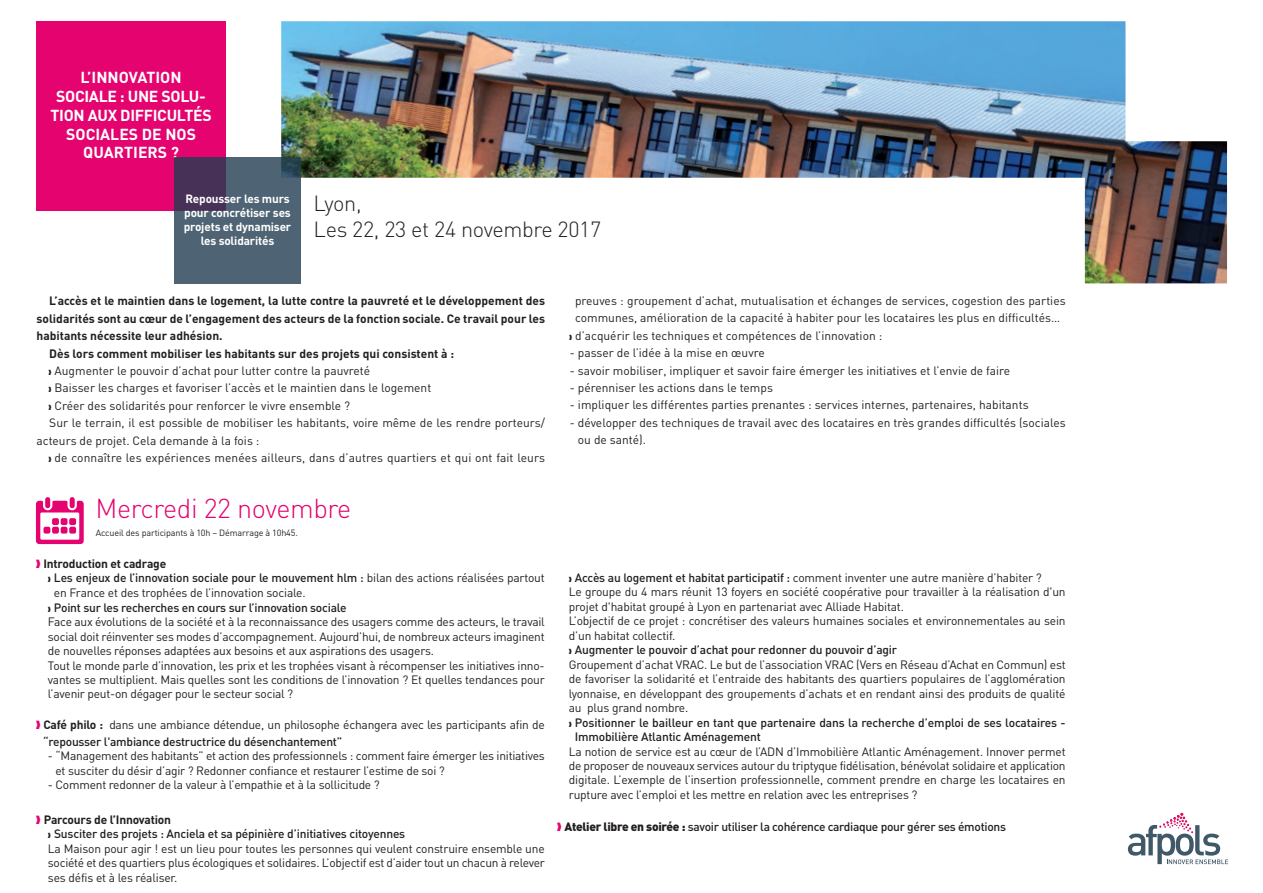
<style>
.page{position:relative;width:1263px;height:893px;background:#fff}
.page>*{position:absolute;margin:0;border:0;box-sizing:border-box;transform-origin:0 0}
.t1{font:300 27px "DIN";letter-spacing:-.015em;color:#e4036f}
.t2{font:300 21.75px/26px "DIN";letter-spacing:-.015em;color:#231f20}
.t3{font:700 15.75px/18.9px "DIN";letter-spacing:-.02em;color:#fff;text-align:center}
.t4{font:12px/14.4px "DIN";letter-spacing:-.015em;color:#231f20}
.t5{font:500 12px "DIN";letter-spacing:-.015em;color:#231f20}
.t6{font:700 12px "DIN";color:#231f20}
.t7{font:12px "DIN";letter-spacing:.01em;color:#231f20}
.t8{font:700 11.85px/14.2px "DIN";letter-spacing:-.015em;color:#fff;text-align:center}
.t9{font:9px "DIN";letter-spacing:-.015em;color:#231f20}
.s1{color:#e4036f}
.s2{font-weight:400}
.s3{font-weight:700}
.s4{font-weight:500}
.s5{font-weight:900}
</style>
<div class="page">
<img style="left:281px;top:21px;width:946px;height:262px">
<svg style="left:1128px;top:813px;width:100px;height:51px"></svg>
<div style="left:70px;top:497px;width:5px;height:11px;background:#e4036f;border-radius:3px"></div>
<div style="left:45px;top:497px;width:5px;height:11px;background:#e4036f;border-radius:3px"></div>
<svg style="left:36px;top:501px;width:48px;height:43px"></svg>
<div style="left:52px;top:518px;width:7px;height:7px;background:#e4036f;border-radius:2px"></div>
<div style="left:61px;top:518px;width:7px;height:7px;background:#e4036f;border-radius:2px"></div>
<div style="left:69px;top:518px;width:7px;height:7px;background:#e4036f;border-radius:2px"></div>
<div style="left:52px;top:527px;width:7px;height:7px;background:#e4036f;border-radius:2px"></div>
<div style="left:44px;top:527px;width:6px;height:7px;background:#e4036f;border-radius:2px"></div>
<div style="left:61px;top:527px;width:7px;height:7px;background:#e4036f;border-radius:2px"></div>
<div style="left:69px;top:527px;width:7px;height:7px;background:#e4036f;border-radius:2px"></div>
<div style="left:37px;top:21px;width:189px;height:189px;background:#e4036f"></div>
<div style="left:174px;top:157px;width:127px;height:127px;background:#223d50;opacity:.8"></div>
<h3 class="t3" style="left:51px;top:68px;width:163px">L’INNOVATION<br>SOCIALE : UNE SOLU-<br>TION AUX DIFFICULTÉS<br>SOCIALES DE NOS<br>QUARTIERS ?</h3>
<p class="t8" style="left:184px;top:192px;width:109px">Repousser les murs pour concrétiser ses projets et dynamiser les solidarités</p>
<h2 class="t2" style="left:314px;top:191px;width:289px">Lyon,<br>Les 22, 23 et 24 novembre 2017</h2>
<p class="t6" style="left:49px;top:294px;width:497px">L’accès et le maintien dans le logement, la lutte contre la pauvreté et le développement des</p>
<p class="t6" style="left:37px;top:312px;width:510px">solidarités sont au cœur de l’engagement des acteurs de la fonction sociale. Ce travail pour les</p>
<p class="t6" style="left:37px;top:329px;width:188px">habitants nécessite leur adhésion.</p>
<p class="t6" style="left:49px;top:346px;width:406px">Dès lors comment mobiliser les habitants sur des projets qui consistent à :</p>
<p class="t4" style="left:49px;top:364px;width:323px">❱ Augmenter le pouvoir d’achat pour lutter contre la pauvreté</p>
<p class="t4" style="left:49px;top:381px;width:384px">❱ Baisser les charges et favoriser l’accès et le maintien dans le logement</p>
<p class="t4" style="left:49px;top:398px;width:303px">❱ Créer des solidarités pour renforcer le vivre ensemble ?</p>
<p class="t4" style="left:49px;top:416px;width:497px">Sur le terrain, il est possible de mobiliser les habitants, voire même de les rendre porteurs/</p>
<p class="t4" style="left:37px;top:433px;width:224px">acteurs de projet. Cela demande à la fois :</p>
<p class="t7" style="left:49px;top:451px;width:498px">❱ de connaître les expériences menées ailleurs, dans d’autres quartiers et qui ont fait leurs</p>
<p class="t4" style="left:575px;top:294px;width:492px">preuves : groupement d’achat, mutualisation et échanges de services, cogestion des parties</p>
<p class="t4" style="left:575px;top:311px;width:487px">communes, amélioration de la capacité à habiter pour les locataires les plus en difficultés…</p>
<p class="t4" style="left:569px;top:328px;width:315px">❱ d’acquérir les techniques et compétences de l’innovation :</p>
<p class="t4" style="left:570px;top:346px;width:196px">- passer de l’idée à la mise en œuvre</p>
<p class="t4" style="left:570px;top:363px;width:442px">- savoir mobiliser, impliquer et savoir faire émerger les initiatives et l’envie de faire</p>
<p class="t4" style="left:570px;top:381px;width:205px">- pérenniser les actions dans le temps</p>
<p class="t4" style="left:570px;top:398px;width:460px">- impliquer les différentes parties prenantes : services internes, partenaires, habitants</p>
<p class="t4" style="left:578px;top:414px;width:489px;line-height:17.4px;text-indent:-8px">- développer des techniques de travail avec des locataires en très grandes difficultés (sociales ou de santé).</p>
<h1 class="t1" style="left:95px;top:493px;width:257px">Mercredi 22 novembre</h1>
<p class="t9" style="left:96px;top:528px;width:204px">Accueil des participants à 10h – Démarrage à 10h45.</p>
<p class="t6" style="left:36px;top:556px;width:132px"><span class="s1">❱</span> Introduction et cadrage</p>
<p class="t5" style="left:48px;top:571px;width:498px">❱ Les enjeux de l’innovation sociale pour le mouvement hlm : <span class="s2">bilan des actions réalisées partout</span></p>
<p class="t4" style="left:54px;top:586px;width:253px">en France et des trophées de l’innovation sociale.</p>
<p class="t5" style="left:48px;top:601px;width:300px">❱ Point sur les recherches en cours sur l’innovation sociale</p>
<p class="t4" style="left:48px;top:615px;width:498px">Face aux évolutions de la société et à la reconnaissance des usagers comme des acteurs, le travail</p>
<p class="t4" style="left:48px;top:629px;width:498px">social doit réinventer ses modes d’accompagnement. Aujourd’hui, de nombreux acteurs imaginent</p>
<p class="t4" style="left:48px;top:644px;width:388px">de nouvelles réponses adaptées aux besoins et aux aspirations des usagers.</p>
<p class="t4" style="left:48px;top:658px;width:498px">Tout le monde parle d’innovation, les prix et les trophées visant à récompenser les initiatives inno-</p>
<p class="t4" style="left:48px;top:673px;width:498px">vantes se multiplient. Mais quelles sont les conditions de l’innovation ? Et quelles tendances pour</p>
<p class="t4" style="left:48px;top:687px;width:247px">l’avenir peut-on dégager pour le secteur social ?</p>
<p class="t4" style="left:43px;top:717px;width:503px;line-height:16.5px;text-indent:-7px"><span class="s1">❱</span> <span class="s3">Café philo :</span> dans une ambiance détendue, un philosophe échangera avec les participants afin de <span class="s4">“repousser l'ambiance destructrice du désenchantement”</span></p>
<p class="t4" style="left:55px;top:749px;width:491px;text-indent:-7px">- “Management des habitants” et action des professionnels : comment faire émerger les initiatives et susciter du désir d’agir ? Redonner confiance et restaurer l’estime de soi ?</p>
<p class="t4" style="left:48px;top:778px;width:333px">- Comment redonner de la valeur à l’empathie et à la sollicitude ?</p>
<p class="t4" style="left:48px;top:812px;width:498px;text-indent:-12px"><span class="s1">❱</span> <span class="s3">Parcours de l’Innovation<br></span>❱ <span class="s4">Susciter des projets : Anciela et sa pépinière d’initiatives citoyennes<br></span>La Maison pour agir ! est un lieu pour toutes les personnes qui veulent construire ensemble une société et des quartiers plus écologiques et solidaires. L’objectif est d’aider tout un chacun à relever ses défis et à les réaliser.</p>
<p class="t4" style="left:569px;top:570px;width:475px">❱ <span class="s4">Accès au logement et habitat participatif :</span> comment inventer une autre manière d’habiter ?</p>
<p class="t4" style="left:569px;top:585px;width:498px">Le groupe du 4 mars réunit 13 foyers en société coopérative pour travailler à la réalisation d'un</p>
<p class="t4" style="left:569px;top:599px;width:337px">projet d'habitat groupé à Lyon en partenariat avec Alliade Habitat.</p>
<p class="t4" style="left:569px;top:614px;width:498px">L’objectif de ce projet : concrétiser des valeurs humaines sociales et environnementales au sein</p>
<p class="t4" style="left:569px;top:628px;width:108px">d’un habitat collectif.</p>
<p class="t5" style="left:569px;top:643px;width:330px">❱ Augmenter le pouvoir d’achat pour redonner du pouvoir d’agir</p>
<p class="t4" style="left:569px;top:657px;width:498px">Groupement d’achat VRAC. Le but de l’association VRAC (Vers en Réseau d’Achat en Commun) est</p>
<p class="t4" style="left:569px;top:672px;width:498px">de favoriser la solidarité et l’entraide des habitants des quartiers populaires de l’agglomération</p>
<p class="t4" style="left:569px;top:686px;width:498px">lyonnaise, en développant des groupements d’achats et en rendant ainsi des produits de qualité</p>
<p class="t4" style="left:569px;top:701px;width:121px">au plus grand nombre.</p>
<p class="t5" style="left:569px;top:715px;width:498px">❱ Positionner le bailleur en tant que partenaire dans la recherche d’emploi de ses locataires -</p>
<p class="t5" style="left:575px;top:730px;width:187px">Immobilière Atlantic Aménagement</p>
<p class="t4" style="left:569px;top:744px;width:498px;text-align:justify">La notion de service est au cœur de l’ADN d’Immobilière Atlantic Aménagement. Innover permet de proposer de nouveaux services autour du triptyque fidélisation, bénévolat solidaire et application digitale. L’exemple de l’insertion professionnelle, comment prendre en charge les locataires en rupture avec l’emploi et les mettre en relation avec les entreprises ?</p>
<p class="t5" style="left:557px;top:819px;width:451px"><span class="s1">❱</span> <span class="s5">Atelier libre en soirée :</span> savoir utiliser la cohérence cardiaque pour gérer ses émotions</p>
</div>
